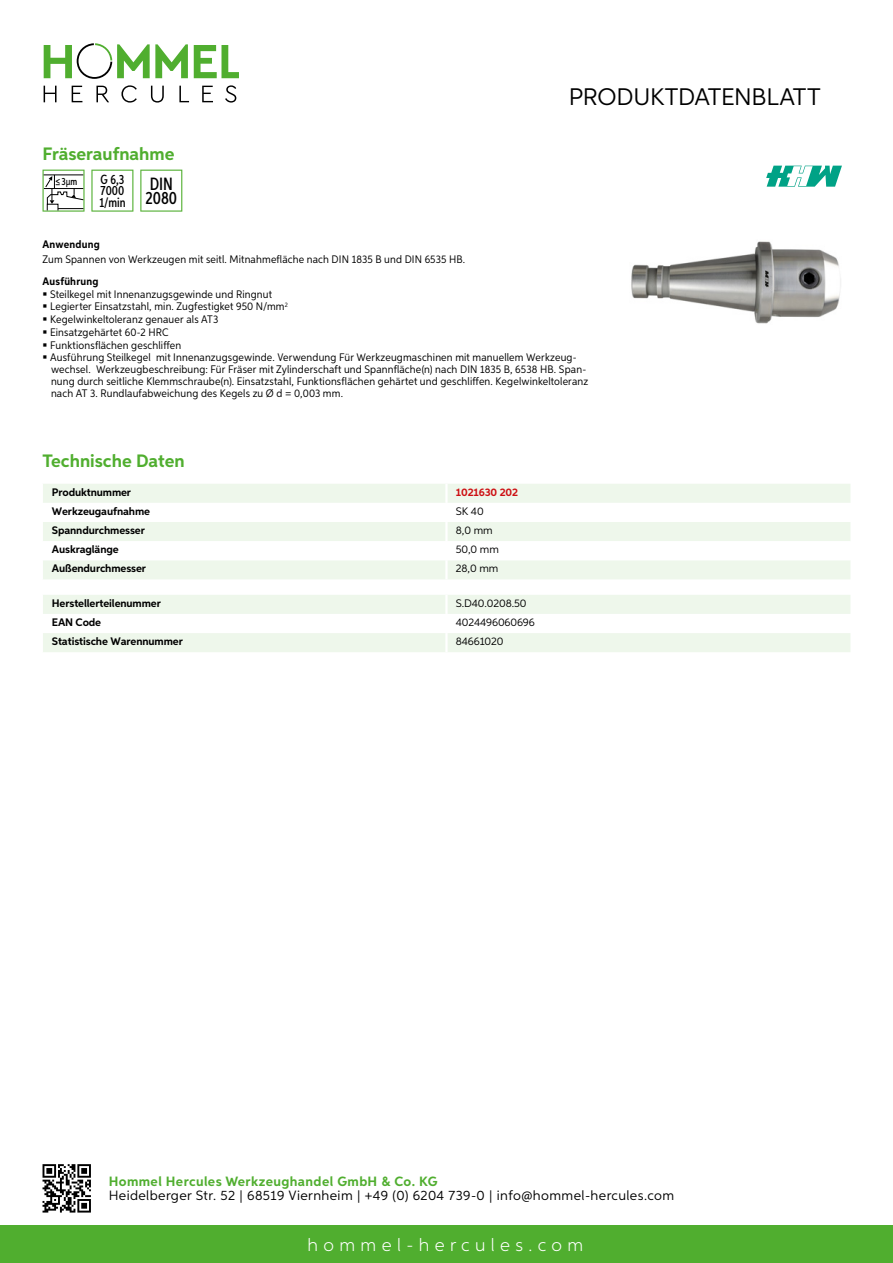
<style>
.page{position:relative;width:893px;height:1263px;background:#fff}
.page>*{position:absolute;margin:0;border:0;box-sizing:border-box;transform-origin:0 0}
.t1{font:24px "Aspira";letter-spacing:-.01em;color:#000}
.t2{font:700 18px "Aspira";color:#50ae2f}
.t3{font:300 18px "Aspira";letter-spacing:.3em;color:#fff}
.t4{font:500 17.85px/14.9px "Aspira XX Nar";color:#000}
.t5{font:13.5px "Aspira";letter-spacing:.03em;color:#000}
.t6{font:700 13.5px "Aspira";letter-spacing:.03em;color:#50ae2f}
.t7{font:500 13.35px/11.9px "Aspira XX Nar";color:#000;text-align:justify}
.t8{font:10.95px/12.5px "Aspira Nar";letter-spacing:.015em;color:#000}
.t9{font:700 10.95px "Aspira";letter-spacing:-.01em;color:#000}
.t10{font:10.95px "Aspira";letter-spacing:-.01em;color:#000}
.t11{font:700 10.95px "Aspira Nar";letter-spacing:.02em;color:#000}
.t12{font:700 10.95px "Aspira";letter-spacing:-.01em;color:#cd1013}
.t13{font:500 10.35px "Aspira XX Nar";color:#000}
</style>
<div class="page">
<div style="left:0;top:1226px;width:893px;height:37px;background:#50ae2f"></div>
<svg style="left:43px;top:1164px;width:48px;height:48px"></svg>
<svg style="left:194px;top:45px;width:45px;height:33px"></svg>
<svg style="left:44px;top:43px;width:144px;height:36px"></svg>
<svg style="left:44px;top:86px;width:13px;height:16px"></svg>
<svg style="left:72px;top:86px;width:10px;height:16px"></svg>
<svg style="left:96px;top:86px;width:13px;height:16px"></svg>
<svg style="left:121px;top:85px;width:16px;height:18px"></svg>
<svg style="left:151px;top:86px;width:13px;height:17px"></svg>
<svg style="left:179px;top:86px;width:10px;height:16px"></svg>
<svg style="left:202px;top:86px;width:11px;height:16px"></svg>
<svg style="left:225px;top:85px;width:11px;height:18px"></svg>
<div style="left:43px;top:484px;width:807px;height:95px;background:#eef7eb"></div>
<svg style="left:43px;top:503px;width:807px;height:57px"></svg>
<hr style="left:445px;top:484px;width:3px;height:19px;background:#fff">
<hr style="left:445px;top:503px;width:3px;height:19px;background:#fff">
<hr style="left:445px;top:522px;width:3px;height:19px;background:#fff">
<hr style="left:445px;top:541px;width:3px;height:19px;background:#fff">
<hr style="left:445px;top:560px;width:3px;height:19px;background:#fff">
<svg style="left:43px;top:595px;width:807px;height:57px"></svg>
<hr style="left:445px;top:633px;width:3px;height:19px;background:#fff">
<svg style="left:43px;top:170px;width:42px;height:42px"></svg>
<svg style="left:91px;top:170px;width:42px;height:42px"></svg>
<svg style="left:140px;top:170px;width:42px;height:42px"></svg>
<img style="left:631px;top:241px;width:210px;height:83px">
<svg style="left:766px;top:166px;width:76px;height:21px"></svg>
<h2 class="t2" style="left:43px;top:142px;width:133px">Fräseraufnahme</h2>
<p class="t13" style="left:55px;top:175px;width:24px">≤3µm</p>
<p class="t7" style="left:99px;top:173px;width:28px">G 6,3<br>7000<br>1/min</p>
<h3 class="t4" style="left:145px;top:176px;width:33px">DIN<br>2080</h3>
<h1 class="t1" style="left:569px;top:82px;width:253px">Produktdatenblatt</h1>
<p class="t11" style="left:43px;top:237px;width:59px">Anwendung</p>
<p class="t8" style="left:43px;top:253px;width:424px">Zum Spannen von Werkzeugen mit seitl. Mitnahmefläche nach DIN 1835 B und DIN 6535 HB.</p>
<p class="t11" style="left:43px;top:274px;width:58px">Ausführung</p>
<p class="t8" style="left:50px;top:287px;width:540px">Steilkegel mit Innenanzugsgewinde und Ringnut<br>Legierter Einsatzstahl, min. Zugfestigket 950 N/mm<sup>2<br></sup>Kegelwinkeltoleranz genauer als AT3<br>Einsatzgehärtet 60-2 HRC<br>Funktionsflächen geschliffen<br>Ausführung Steilkegel mit Innenanzugsgewinde. Verwendung Für Werkzeugmaschinen mit manuellem Werkzeug&shy;wechsel. Werkzeugbeschreibung: Für Fräser mit Zylinderschaft und Spannfläche(n) nach DIN 1835 B, 6538 HB. Span&shy;nung durch seitliche Klemmschraube(n). Einsatzstahl, Funktionsflächen gehärtet und geschliffen. Kegelwinkeltoleranz nach AT 3. Rundlaufabweichung des Kegels zu Ø d = 0,003 mm.</p>
<h2 class="t2" style="left:43px;top:449px;width:144px">Technische Daten</h2>
<p class="t9" style="left:52px;top:485px;width:81px">Produktnummer</p>
<p class="t12" style="left:456px;top:485px;width:64px">1021630 202</p>
<p class="t9" style="left:52px;top:504px;width:100px">Werkzeugaufnahme</p>
<p class="t10" style="left:456px;top:504px;width:29px">SK 40</p>
<p class="t9" style="left:52px;top:523px;width:95px">Spanndurchmesser</p>
<p class="t10" style="left:456px;top:523px;width:38px">8,0 mm</p>
<p class="t9" style="left:52px;top:542px;width:68px">Auskraglänge</p>
<p class="t10" style="left:456px;top:543px;width:45px">50,0 mm</p>
<p class="t9" style="left:52px;top:562px;width:96px">Außendurchmesser</p>
<p class="t10" style="left:456px;top:562px;width:44px">28,0 mm</p>
<p class="t9" style="left:52px;top:596px;width:111px">Herstellerteilenummer</p>
<p class="t10" style="left:456px;top:596px;width:72px">S.D40.0208.50</p>
<p class="t9" style="left:52px;top:615px;width:51px">EAN Code</p>
<p class="t10" style="left:456px;top:615px;width:80px">4024496060696</p>
<p class="t9" style="left:52px;top:634px;width:132px">Statistische Warennummer</p>
<p class="t10" style="left:456px;top:634px;width:49px">84661020</p>
<p class="t6" style="left:109px;top:1172px;width:330px">Hommel Hercules Werkzeughandel GmbH &amp; Co. KG</p>
<p class="t5" style="left:109px;top:1187px;width:567px">Heidelberger Str. 52 | 68519 Viernheim | +49 (0) 6204 739-0 | info@hommel-hercules.com</p>
<h2 class="t3" style="left:307px;top:1234px;width:277px">hommel-hercules.com</h2>
</div>
